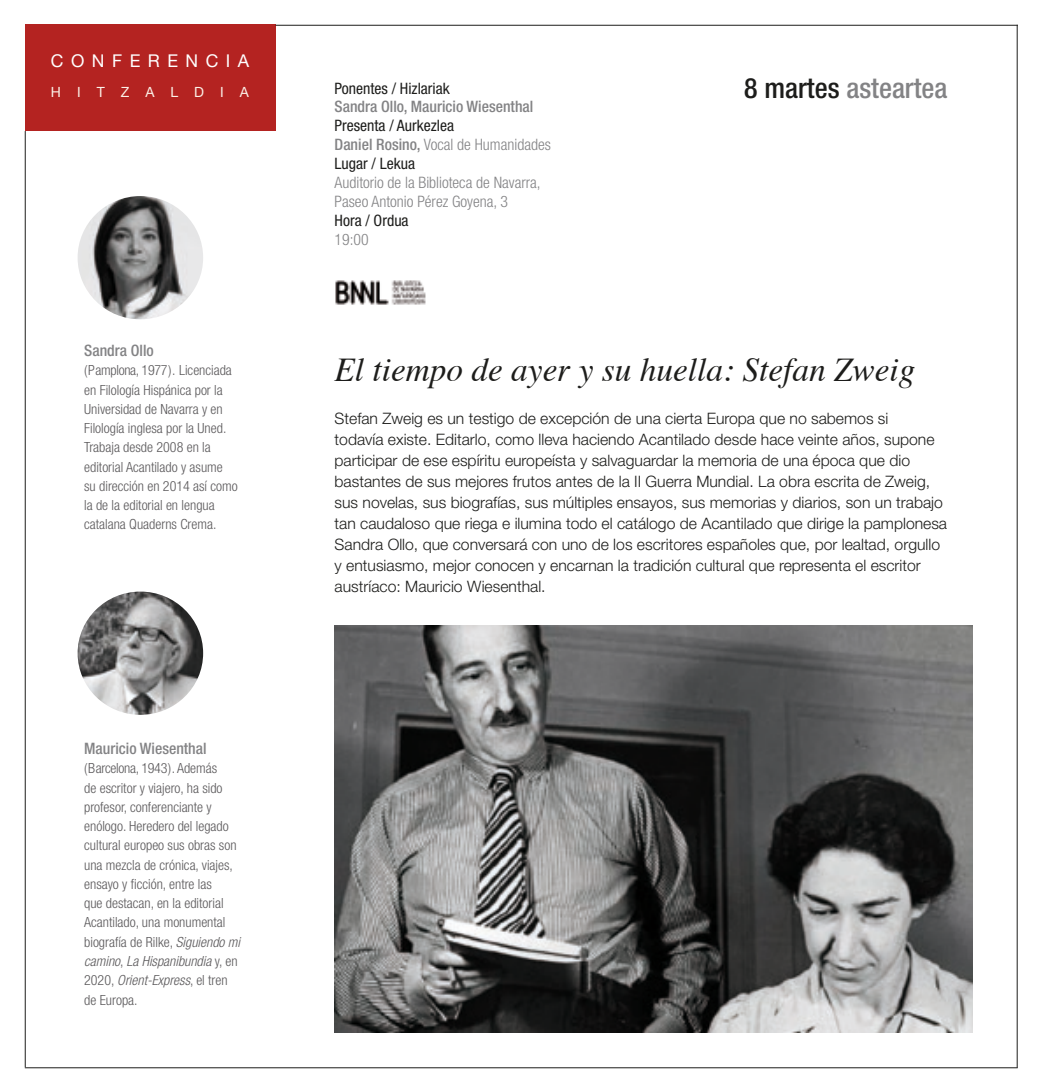
<style>
.page{position:relative;width:1042px;height:1092px;background:#fff}
.page>*{position:absolute;margin:0;border:0;box-sizing:border-box;transform-origin:0 0}
.t1{font:italic 33.25px "Times";color:#1d1d1b}
.t2{font:500 condensed 28px "Helvetica Neue LT Std";color:#838385}
.t3{font:17.5px "Helvetica Neue";letter-spacing:.43em;color:#fff}
.t4{font:300 15.75px/21px "Helvetica Neue LT Std";color:#1d1d1b}
.t5{font:condensed 15.75px/18.9px "Helvetica Neue LT Std";color:#1d1d1b}
.t6{font:300 condensed 15.75px/18.9px "Helvetica Neue LT Std";color:#838385}
.t7{font:500 condensed 15.75px "Helvetica Neue LT Std";color:#838385}
.t8{font:300 condensed 14px/19.2px "Helvetica Neue LT Std";color:#5b595b}
.t9{font:14px "Helvetica Neue";letter-spacing:1.14em;color:#fcf1e8}
.s1{font-weight:500;color:#838385}
.s2{font-weight:300;color:#838385}
.s3{color:#1d1d1b}
.s4{font-style:italic}
</style>
<div class="page">
<img style="left:335px;top:625px;width:637px;height:407px">
<div style="left:25px;top:25px;width:250px;height:106px;background:#b42321"></div>
<img style="left:78px;top:196px;width:125px;height:123px">
<img style="left:78px;top:591px;width:125px;height:123px">
<img style="left:335px;top:280px;width:91px;height:25px">
<hr style="left:275px;top:25px;width:743px;height:1px;background:#1d1d1b">
<hr style="left:25px;top:131px;width:1px;height:936px;background:#1d1d1b">
<hr style="left:25px;top:1067px;width:992px;height:1px;background:#1d1d1b">
<hr style="left:1016px;top:25px;width:1px;height:1042px;background:#1d1d1b">
<p class="t3" style="left:51px;top:48px;width:200px">CONFERENCIA</p>
<p class="t9" style="left:51px;top:82px;width:199px">HITZALDIA</p>
<p class="t5" style="left:335px;top:78px;width:117px">Ponentes / Hizlariak</p>
<p class="t7" style="left:335px;top:97px;width:200px">Sandra Ollo, Mauricio Wiesenthal</p>
<p class="t5" style="left:335px;top:116px;width:218px">Presenta / Aurkezlea<br><span class="s1">Daniel Rosino,</span> <span class="s2">Vocal de Humanidades<br></span>Lugar / Lekua</p>
<p class="t6" style="left:335px;top:173px;width:208px">Auditorio de la Biblioteca de Navarra,<br>Paseo Antonio Pérez Goyena, 3</p>
<p class="t5" style="left:335px;top:211px;width:76px">Hora / Ordua</p>
<p class="t6" style="left:335px;top:230px;width:36px">19:00</p>
<h2 class="t2" style="left:744px;top:71px;width:205px"><span class="s3">8 martes</span> asteartea</h2>
<p class="t7" style="left:84px;top:341px;width:71px">Sandra Ollo</p>
<p class="t8" style="left:84px;top:360px;width:155px">(Pamplona, 1977). Licenciada en Filología Hispánica por la<br>Universidad de Navarra y en<br>Filología inglesa por la Uned.<br>Trabaja desde 2008 en la editorial Acantilado y asume su dirección en 2014 así como la de la editorial en lengua catalana Quaderns Crema.</p>
<p class="t7" style="left:84px;top:739px;width:124px">Mauricio Wiesenthal</p>
<p class="t8" style="left:84px;top:758px;width:157px">(Barcelona, 1943). Además<br>de escritor y viajero, ha sido profesor, conferenciante y enólogo. Heredero del legado cultural europeo sus obras son una mezcla de crónica, viajes, ensayo y ficción, entre las<br>que destacan, en la editorial<br>Acantilado, una monumental biografía de Rilke, <span class="s4">Siguiendo mi camino</span>, <span class="s4">La Hispanibundia</span> y, en<br>2020, <span class="s4">Orient-Express</span>, el tren de Europa.</p>
<h1 class="t1" style="left:335px;top:341px;width:582px">El tiempo de ayer y su huella: Stefan Zweig</h1>
<p class="t4" style="left:335px;top:408px;width:614px">Stefan Zweig es un testigo de excepción de una cierta Europa que no sabemos si<br>todavía existe. Editarlo, como lleva haciendo Acantilado desde hace veinte años, supone participar de ese espíritu europeísta y salvaguardar la memoria de una época que dio bastantes de sus mejores frutos antes de la II Guerra Mundial. La obra escrita de Zweig, sus novelas, sus biografías, sus múltiples ensayos, sus memorias y diarios, son un trabajo tan caudaloso que riega e ilumina todo el catálogo de Acantilado que dirige la pamplonesa Sandra Ollo, que conversará con uno de los escritores españoles que, por lealtad, orgullo y entusiasmo, mejor conocen y encarnan la tradición cultural que representa el escritor austríaco: Mauricio Wiesenthal.</p>
</div>
